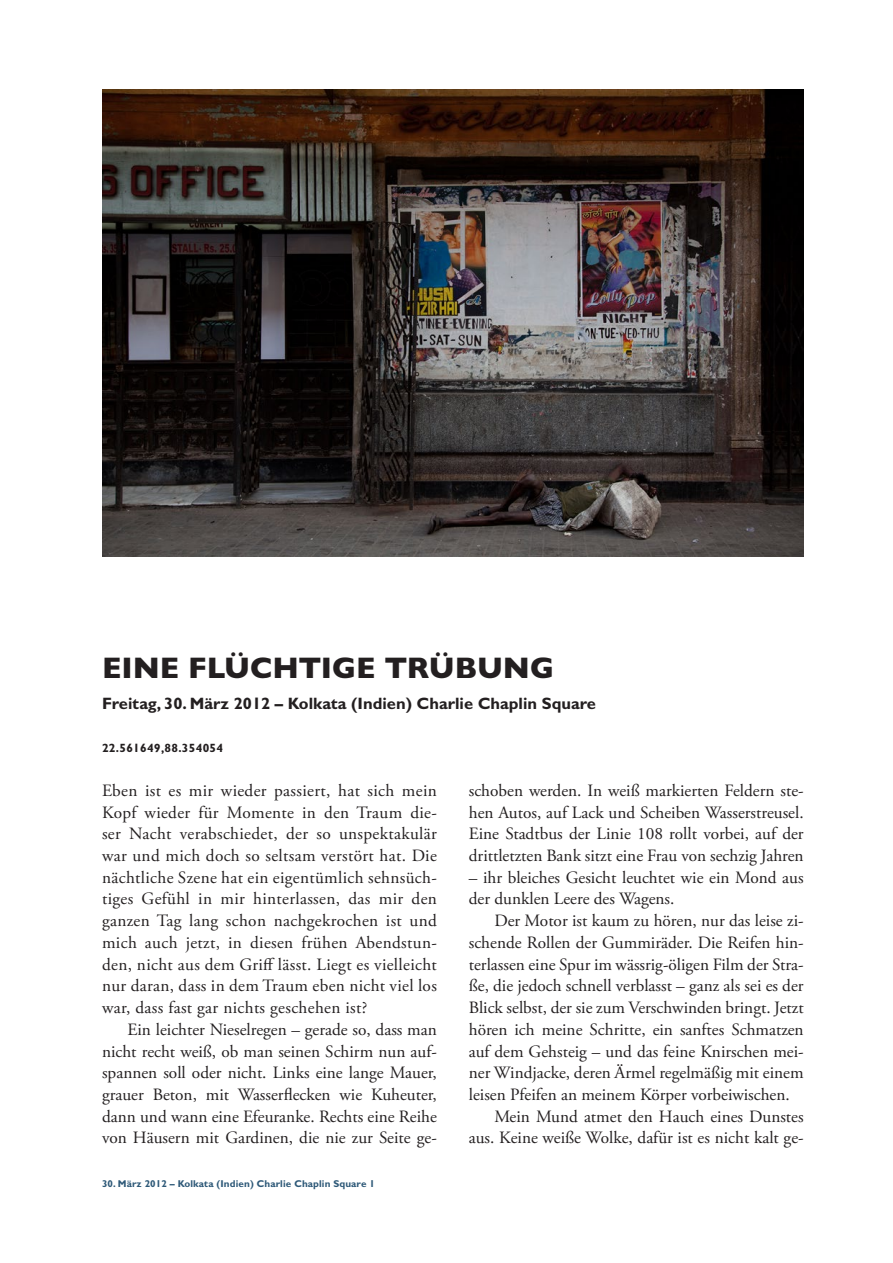
<style>
.page{position:relative;width:893px;height:1263px;background:#fff}
.page>*{position:absolute;margin:0;border:0;box-sizing:border-box;transform-origin:0 0}
.Titel_-_20_Heavy_GB{font:800 30px "Gill Sans MT Pro";color:#231f20}
.Lauftext_mit_Einzug{font:17.25px/21.8px "Adobe Garamond Pro";color:#231f20;text-align:justify}
.Lauftext_ohne_Einzug{font:17.25px/21.8px "Adobe Garamond Pro";letter-spacing:.02em;color:#231f20;text-align:justify}
.Vorspann_-_11_Bold{font:700 16.5px "Gill Sans MT Pro";color:#231f20}
.Episoda_Geotag{font:700 12px "Gill Sans MT Pro";letter-spacing:.025em;color:#231f20}
.t1{font:700 9.9px "Gill Sans MT Pro";letter-spacing:.01em;color:#2e5978}
</style>
<div class="page">
<img style="left:102px;top:89px;width:702px;height:468px">
<p class="Titel_-_20_Heavy_GB" style="left:102px;top:650px;width:453px">EINE FLÜCHTIGE TRÜBUNG</p>
<p class="Vorspann_-_11_Bold" style="left:102px;top:693px;width:496px">Freitag, 30. März 2012 – Kolkata (Indien) Charlie Chaplin Square</p>
<p class="Episoda_Geotag" style="left:102px;top:741px;width:123px">22.561649,88.354054</p>
<p class="Lauftext_mit_Einzug" style="left:469px;top:780px;width:336px">schoben werden. In weiß markierten Feldern ste&shy;hen Autos, auf Lack und Scheiben Wasserstreusel.<br>Eine Stadtbus der Linie 108 rollt vorbei, auf der drittletzten Bank sitzt eine Frau von sechzig Jahren</p>
<p class="Lauftext_mit_Einzug" style="left:469px;top:867px;width:336px">– ihr bleiches Gesicht leuchtet wie ein Mond aus der dunklen Leere des Wagens.</p>
<p class="Lauftext_mit_Einzug" style="left:469px;top:910px;width:336px;text-indent:26px">Der Motor ist kaum zu hören, nur das leise zi&shy;schende Rollen der Gummiräder. Die Reifen hin&shy;terlassen eine Spur im wässrig-öligen Film der Stra&shy;ße, die jedoch schnell verblasst – ganz als sei es der Blick selbst, der sie zum Verschwinden bringt. Jetzt hören ich meine Schritte, ein sanftes Schmatzen auf dem Gehsteig – und das feine Knirschen mei&shy;ner Windjacke, deren Ärmel regelmäßig mit einem leisen Pfeifen an meinem Körper vorbeiwischen.</p>
<p class="Lauftext_mit_Einzug" style="left:469px;top:1106px;width:336px;text-align:right">Mein Mund atmet den Hauch eines Dunstes aus. Keine weiße Wolke, dafür ist es nicht kalt ge-</p>
<p class="Lauftext_ohne_Einzug" style="left:102px;top:780px;width:336px">Eben ist es mir wieder passiert, hat sich mein Kopf wieder für Momente in den Traum die&shy;ser Nacht verabschiedet, der so unspektakulär war und mich doch so seltsam verstört hat. Die nächtliche Szene hat ein eigentümlich sehnsüch&shy;tiges Gefühl in mir hinterlassen, das mir den ganzen Tag lang schon nachgekrochen ist und mich auch jetzt, in diesen frühen Abendstun&shy;den, nicht aus dem Griff lässt. Liegt es vielleicht nur daran, dass in dem Traum eben nicht viel los war, dass fast gar nichts geschehen ist?</p>
<p class="Lauftext_mit_Einzug" style="left:102px;top:1019px;width:336px;text-indent:26px">Ein leichter Nieselregen – gerade so, dass man nicht recht weiß, ob man seinen Schirm nun auf&shy;spannen soll oder nicht. Links eine lange Mauer, grauer Beton, mit Wasserflecken wie Kuheuter, dann und wann eine Efeuranke. Rechts eine Reihe von Häusern mit Gardinen, die nie zur Seite ge-</p>
<p class="t1" style="left:102px;top:1177px;width:274px">30. März 2012 – Kolkata (Indien) Charlie Chaplin Square 1</p>
</div>
